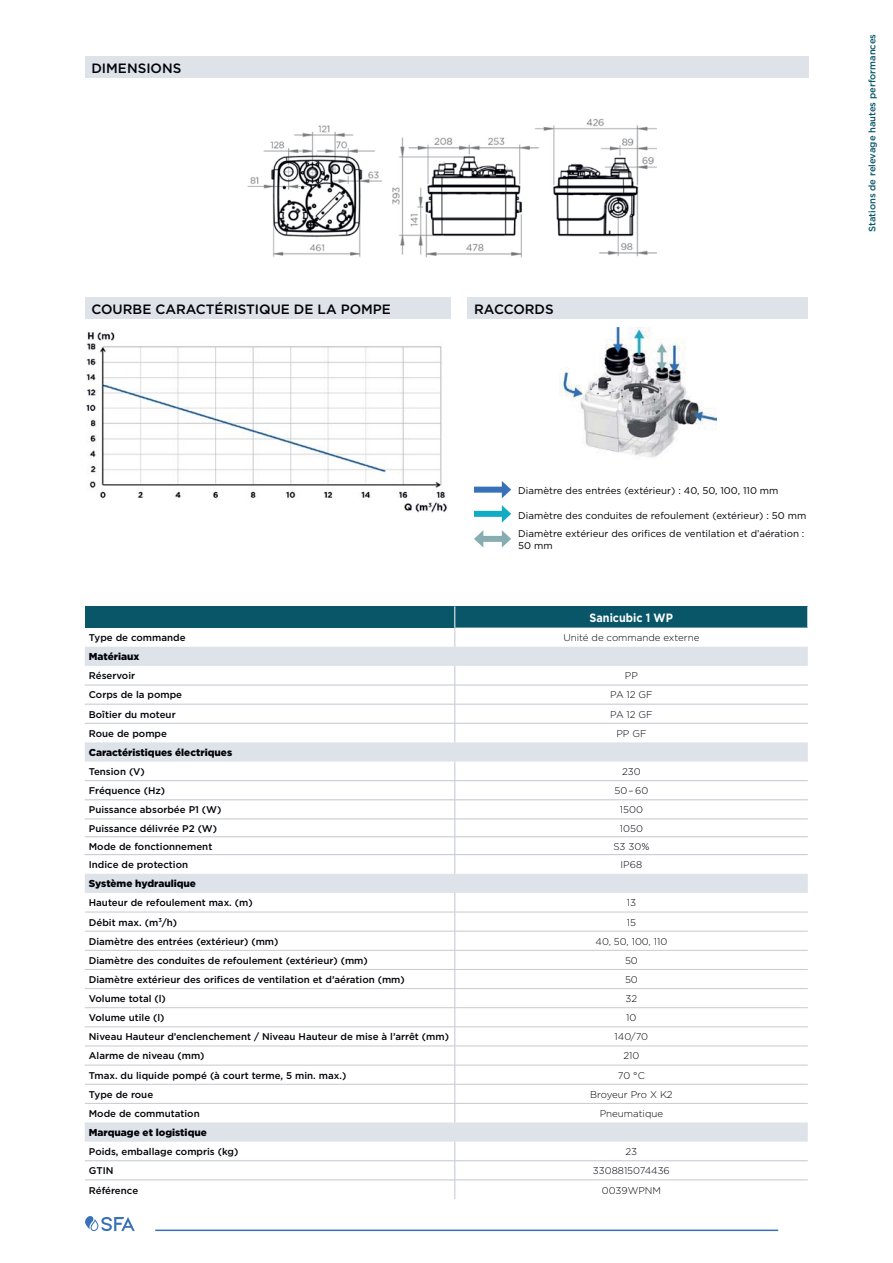
<style>
.page{position:relative;width:893px;height:1263px;background:#fff}
.page>*{position:absolute;margin:0;border:0;box-sizing:border-box;transform-origin:0 0}
.t1{font:500 13.5px "Gotham";color:#000207}
.t2{font:700 12px "Gotham";color:#fff;scale:.9 1}
.t3{font:900 10.05px "Gotham";color:#000207}
.t4{font:500 9.75px "Gotham";color:#000207}
.t5{font:9.75px/18.3px "Gotham";color:#000207}
.t6{font:300 9.75px "Gotham";color:#000207}
.t7{font:500 9.3px "Gotham";color:#095669}
</style>
<div class="page">
<img style="left:247px;top:118px;width:409px;height:140px">
<img style="left:559px;top:327px;width:157px;height:131px">
<img style="left:86px;top:332px;width:361px;height:181px">
<hr style="left:155px;top:1230px;width:623px;height:1px;background:#3871b8">
<svg style="left:85px;top:1216px;width:50px;height:15px"></svg>
<div style="left:85px;top:57px;width:723px;height:21px;background:#dde3e8"></div>
<div style="left:468px;top:298px;width:340px;height:21px;background:#dde3e8"></div>
<div style="left:85px;top:298px;width:366px;height:21px;background:#dde3e8"></div>
<div style="left:474px;top:487px;width:30px;height:6px;background:#3871b8"></div>
<svg style="left:502px;top:481px;width:9px;height:17px"></svg>
<div style="left:474px;top:511px;width:30px;height:6px;background:#10acc4"></div>
<svg style="left:502px;top:505px;width:9px;height:18px"></svg>
<div style="left:481px;top:536px;width:23px;height:6px;background:#87adb1"></div>
<svg style="left:474px;top:530px;width:9px;height:17px"></svg>
<svg style="left:502px;top:530px;width:9px;height:18px"></svg>
<div style="left:85px;top:606px;width:723px;height:22px;background:#095669"></div>
<svg style="left:85px;top:647px;width:723px;height:246px"></svg>
<svg style="left:454px;top:666px;width:1px;height:76px"></svg>
<svg style="left:454px;top:762px;width:1px;height:112px"></svg>
<svg style="left:85px;top:893px;width:723px;height:306px"></svg>
<hr style="left:85px;top:1161px;width:723px;height:1px;background:#c1c7d0">
<hr style="left:85px;top:1180px;width:723px;height:1px;background:#c1c7d0">
<hr style="left:85px;top:780px;width:723px;height:1px;background:#c1c7d0">
<hr style="left:85px;top:854px;width:723px;height:1px;background:#c1c7d0">
<hr style="left:85px;top:800px;width:723px;height:1px;background:#c1c7d0">
<hr style="left:85px;top:819px;width:723px;height:1px;background:#c1c7d0">
<hr style="left:85px;top:837px;width:723px;height:1px;background:#c1c7d0">
<hr style="left:85px;top:685px;width:723px;height:1px;background:#c1c7d0">
<hr style="left:85px;top:704px;width:723px;height:1px;background:#c1c7d0">
<hr style="left:85px;top:723px;width:723px;height:1px;background:#c1c7d0">
<svg style="left:454px;top:606px;width:1px;height:41px"></svg>
<svg style="left:807px;top:606px;width:1px;height:22px"></svg>
<hr style="left:85px;top:912px;width:723px;height:1px;background:#c8cacc">
<hr style="left:85px;top:931px;width:723px;height:1px;background:#c8cacc">
<hr style="left:85px;top:950px;width:723px;height:1px;background:#c8cacc">
<hr style="left:85px;top:969px;width:723px;height:1px;background:#c8cacc">
<hr style="left:85px;top:988px;width:723px;height:1px;background:#c8cacc">
<hr style="left:85px;top:1007px;width:723px;height:1px;background:#c8cacc">
<hr style="left:85px;top:1027px;width:723px;height:1px;background:#c8cacc">
<hr style="left:85px;top:1046px;width:723px;height:1px;background:#c8cacc">
<hr style="left:85px;top:1065px;width:723px;height:1px;background:#c8cacc">
<hr style="left:85px;top:1084px;width:723px;height:1px;background:#c8cacc">
<hr style="left:85px;top:1103px;width:723px;height:1px;background:#c8cacc">
<h1 class="t1" style="left:91px;top:63px;width:91px">DIMENSIONS</h1>
<h1 class="t1" style="left:91px;top:304px;width:301px">COURBE CARACTÉRISTIQUE DE LA POMPE</h1>
<h1 class="t1" style="left:474px;top:304px;width:81px">RACCORDS</h1>
<p class="t7" style="left:869px;top:232px;width:200px;rotate:-90deg">Stations de relevage hautes performances</p>
<p class="t5" style="left:518px;top:482px;width:262px">Diamètre des entrées (extérieur) : 40, 50, 100, 110 mm</p>
<p class="t5" style="left:518px;top:507px;width:289px">Diamètre des conduites de refoulement (extérieur) : 50 mm<br>Diamètre extérieur des orifices de ventilation et d’aération :</p>
<p class="t5" style="left:518px;top:537px;width:36px">50 mm</p>
<p class="t2" style="left:590px;top:613px;width:94px">Sanicubic 1 WP</p>
<p class="t4" style="left:89px;top:634px;width:98px">Type de commande</p>
<p class="t6" style="left:563px;top:634px;width:138px">Unité de commande externe</p>
<p class="t3" style="left:89px;top:653px;width:52px">Matériaux</p>
<p class="t4" style="left:89px;top:672px;width:48px">Réservoir</p>
<p class="t6" style="left:625px;top:672px;width:15px">PP</p>
<p class="t4" style="left:89px;top:691px;width:95px">Corps de la pompe</p>
<p class="t6" style="left:610px;top:691px;width:44px">PA 12 GF</p>
<p class="t4" style="left:89px;top:711px;width:88px">Boîtier du moteur</p>
<p class="t6" style="left:610px;top:710px;width:44px">PA 12 GF</p>
<p class="t4" style="left:89px;top:730px;width:80px">Roue de pompe</p>
<p class="t6" style="left:616px;top:730px;width:31px">PP GF</p>
<p class="t3" style="left:89px;top:749px;width:145px">Caractéristiques électriques</p>
<p class="t4" style="left:89px;top:768px;width:58px">Tension (V)</p>
<p class="t6" style="left:622px;top:768px;width:20px">230</p>
<p class="t4" style="left:89px;top:787px;width:78px">Fréquence (Hz)</p>
<p class="t6" style="left:614px;top:787px;width:35px">50-–-60</p>
<p class="t4" style="left:89px;top:806px;width:134px">Puissance absorbée P1 (W)</p>
<p class="t6" style="left:620px;top:806px;width:25px">1500</p>
<p class="t4" style="left:89px;top:825px;width:130px">Puissance délivrée P2 (W )</p>
<p class="t6" style="left:620px;top:824px;width:25px">1050</p>
<p class="t4" style="left:89px;top:843px;width:125px">Mode de fonctionnement</p>
<p class="t6" style="left:613px;top:842px;width:38px">S3 30%</p>
<p class="t4" style="left:89px;top:861px;width:101px">Indice de protection</p>
<p class="t6" style="left:621px;top:861px;width:23px">IP68</p>
<p class="t3" style="left:89px;top:880px;width:109px">Système hydraulique</p>
<p class="t4" style="left:89px;top:899px;width:165px">Hauteur de refoulement max. (m)</p>
<p class="t6" style="left:627px;top:899px;width:11px">13</p>
<p class="t4" style="left:89px;top:918px;width:90px">Débit max. (m<sup>3</sup>/h)</p>
<p class="t6" style="left:627px;top:918px;width:11px">15</p>
<p class="t4" style="left:89px;top:938px;width:191px">Diamètre des entrées (extérieur) (mm)</p>
<p class="t6" style="left:595px;top:937px;width:73px">40, 50, 100, 110</p>
<p class="t4" style="left:89px;top:957px;width:280px">Diamètre des conduites de refoulement (extérieur) (mm)</p>
<p class="t6" style="left:625px;top:956px;width:14px">50</p>
<p class="t4" style="left:89px;top:976px;width:317px">Diamètre extérieur des orifices de ventilation et d’aération (mm)</p>
<p class="t6" style="left:625px;top:976px;width:14px">50</p>
<p class="t4" style="left:89px;top:995px;width:79px">Volume total (l)</p>
<p class="t6" style="left:625px;top:995px;width:13px">32</p>
<p class="t4" style="left:89px;top:1014px;width:77px">Volume utile (l)</p>
<p class="t6" style="left:626px;top:1014px;width:12px">10</p>
<p class="t4" style="left:89px;top:1033px;width:362px">Niveau Hauteur d’enclenchement / Niveau Hauteur de mise à l’arrêt (mm)</p>
<p class="t6" style="left:615px;top:1033px;width:35px">140/70</p>
<p class="t4" style="left:89px;top:1052px;width:117px">Alarme de niveau (mm)</p>
<p class="t6" style="left:623px;top:1052px;width:17px">210</p>
<p class="t4" style="left:89px;top:1071px;width:259px">Tmax. du liquide pompé (à court terme, 5 min. max.)</p>
<p class="t6" style="left:618px;top:1071px;width:28px">70 °C</p>
<p class="t4" style="left:89px;top:1091px;width:66px">Type de roue</p>
<p class="t6" style="left:590px;top:1090px;width:84px">Broyeur Pro X K2</p>
<p class="t4" style="left:89px;top:1110px;width:112px">Mode de commutation</p>
<p class="t6" style="left:600px;top:1110px;width:65px">Pneumatique</p>
<p class="t3" style="left:89px;top:1129px;width:120px">Marquage et logistique</p>
<p class="t4" style="left:89px;top:1148px;width:151px">Poids, emballage compris (kg)</p>
<p class="t6" style="left:625px;top:1148px;width:13px">23</p>
<p class="t4" style="left:89px;top:1167px;width:26px">GTIN</p>
<p class="t6" style="left:593px;top:1167px;width:78px">3308815074436</p>
<p class="t4" style="left:89px;top:1186px;width:51px">Référence</p>
<p class="t6" style="left:602px;top:1186px;width:61px">0039WPNM</p>
</div>
